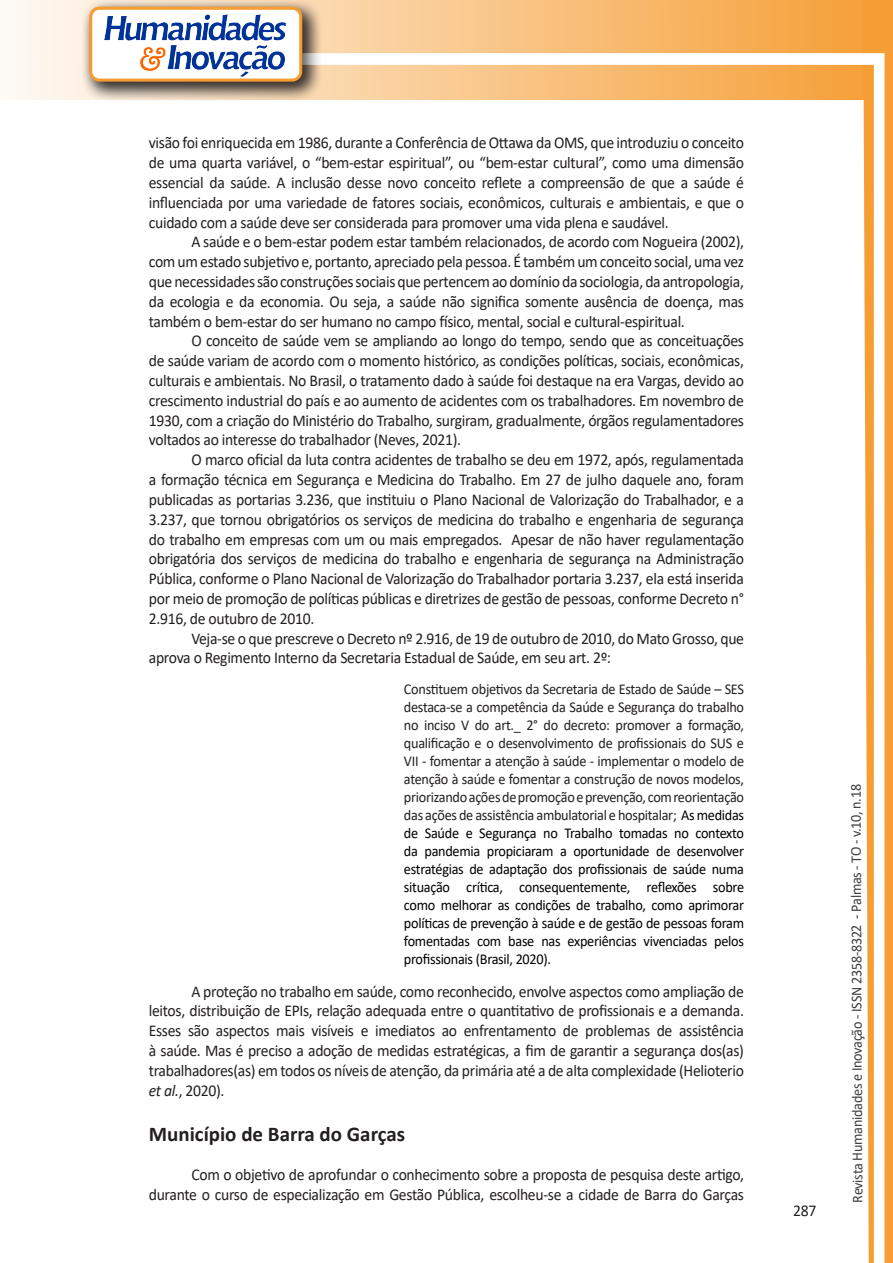
<style>
.page{position:relative;width:893px;height:1263px;background:#fff}
.page>*{position:absolute;margin:0;border:0;box-sizing:border-box;transform-origin:0 0}
.Titulo_2{font:700 21px "Calibri";color:#231f20}
.texto{font:16.5px/19.8px "Calibri";letter-spacing:-.02em;color:#231f20;text-align:justify;scale:.95 1}
.citacao{font:15px/18px "Calibri";letter-spacing:-.02em;color:#231f20;text-align:justify;scale:.95 1}
.t1{font:15px "Calibri";letter-spacing:-.025em;color:#3e3e3f;scale:.95 1}
.s1{color:#000}
.s2{font-style:italic}
</style>
<div class="page">
<svg style="left:5px;top:0;width:858px;height:100px;background:#f9c484"></svg>
<div style="left:302px;top:53px;width:582px;height:12px;background:#fff;border:2px solid #fff"></div>
<svg style="left:863px;top:0;width:30px;height:1263px"></svg>
<div style="left:81px;top:0;width:241px;height:102px;background:#231f20;opacity:.75"></div>
<div style="left:91px;top:8px;width:210px;height:72px;background:#fff;border-radius:9px"></div>
<img style="left:104px;top:14px;width:181px;height:62px">
<div style="left:89px;top:7px;width:213px;height:75px;border:3px solid #f69e34;border-radius:9px"></div>
<p class="texto" style="left:149px;top:133px;width:628px">visão foi enriquecida em 1986, durante a Conferência de Ottawa da OMS, que introduziu o conceito de uma quarta variável, o “bem-estar espiritual”, ou “bem-estar cultural”, como uma dimensão essencial da saúde. A inclusão desse novo conceito reflete a compreensão de que a saúde é influenciada por uma variedade de fatores sociais, econômicos, culturais e ambientais, e que o cuidado com a saúde deve ser considerada para promover uma vida plena e saudável.</p>
<p class="texto" style="left:149px;top:232px;width:628px;text-indent:43px">A saúde e o bem-estar podem estar também relacionados, de acordo com Nogueira (2002), com um estado subjetivo e, portanto, apreciado pela pessoa. É também um conceito social, uma vez que necessidades são construções sociais que pertencem ao domínio da sociologia, da antropologia, da ecologia e da economia. Ou seja, a saúde não significa somente ausência de doença, mas também o bem-estar do ser humano no campo físico, mental, social e cultural-espiritual.</p>
<p class="texto" style="left:149px;top:331px;width:628px;text-indent:43px">O conceito de saúde vem se ampliando ao longo do tempo, sendo que as conceituações de saúde variam de acordo com o momento histórico, as condições políticas, sociais, econômicas, culturais e ambientais. No Brasil, o tratamento dado à saúde foi destaque na era Vargas, devido ao crescimento industrial do país e ao aumento de acidentes com os trabalhadores. Em novembro de 1930, com a criação do Ministério do Trabalho, surgiram, gradualmente, órgãos regulamentadores voltados ao interesse do trabalhador (Neves, 2021).</p>
<p class="texto" style="left:149px;top:449px;width:628px;text-indent:43px">O marco oficial da luta contra acidentes de trabalho se deu em 1972, após, regulamentada a formação técnica em Segurança e Medicina do Trabalho. Em 27 de julho daquele ano, foram publicadas as portarias 3.236, que instituiu o Plano Nacional de Valorização do Trabalhador, e a 3.237, que tornou obrigatórios os serviços de medicina do trabalho e engenharia de segurança do trabalho em empresas com um ou mais empregados. Apesar de não haver regulamentação obrigatória dos serviços de medicina do trabalho e engenharia de segurança na Administração Pública, conforme o Plano Nacional de Valorização do Trabalhador portaria 3.237, ela está inserida por meio de promoção de políticas públicas e diretrizes de gestão de pessoas, conforme Decreto n° 2.916, de outubro de 2010.</p>
<p class="texto" style="left:149px;top:628px;width:628px;text-indent:43px">Veja-se o que prescreve o Decreto nº 2.916, de 19 de outubro de 2010, do Mato Grosso, que aprova o Regimento Interno da Secretaria Estadual de Saúde, em seu art. 2º:</p>
<p class="citacao" style="left:404px;top:680px;width:360px">Constituem objetivos da Secretaria de Estado de Saúde – SES destaca-se a competência da Saúde e Segurança do trabalho no inciso V do art._ 2° do decreto: promover a formação, qualificação e o desenvolvimento de profissionais do SUS e VII - fomentar a atenção à saúde - implementar o modelo de atenção à saúde e fomentar a construção de novos modelos, priorizando ações de promoção e prevenção, com reorientação das ações de assistência ambulatorial e hospitalar; <span class="s1">As medidas de Saúde e Segurança no Trabalho tomadas no contexto da pandemia propiciaram a oportunidade de desenvolver estratégias de adaptação dos profissionais de saúde numa situação crítica, consequentemente, reflexões sobre como melhorar as condições de trabalho, como aprimorar políticas de prevenção à saúde e de gestão de pessoas foram fomentadas com base nas experiências vivenciadas pelos profissionais (Brasil, 2020).</span></p>
<p class="texto" style="left:149px;top:981px;width:628px;text-indent:43px">A proteção no trabalho em saúde, como reconhecido, envolve aspectos como ampliação de leitos, distribuição de EPIs, relação adequada entre o quantitativo de profissionais e a demanda.<br>Esses são aspectos mais visíveis e imediatos ao enfrentamento de problemas de assistência à saúde. Mas é preciso a adoção de medidas estratégicas, a fim de garantir a segurança dos(as) trabalhadores(as) em todos os níveis de atenção, da primária até a de alta complexidade (Helioterio <span class="s2">et al.</span>, 2020).</p>
<p class="Titulo_2" style="left:149px;top:1119px;width:258px">Município de Barra do Garças</p>
<p class="texto" style="left:149px;top:1164px;width:628px;text-align:right">Com o objetivo de aprofundar o conhecimento sobre a proposta de pesquisa deste artigo, durante o curso de especialização em Gestão Pública, escolheu-se a cidade de Barra do Garças</p>
<p class="texto" style="left:793px;top:1200px;width:26px">287</p>
<p class="t1" style="left:846px;top:1203px;width:442px;rotate:-90deg">Revista Humanidades e Inovação - ISSN 2358-8322 - Palmas - TO - v.10, n.18</p>
</div>
